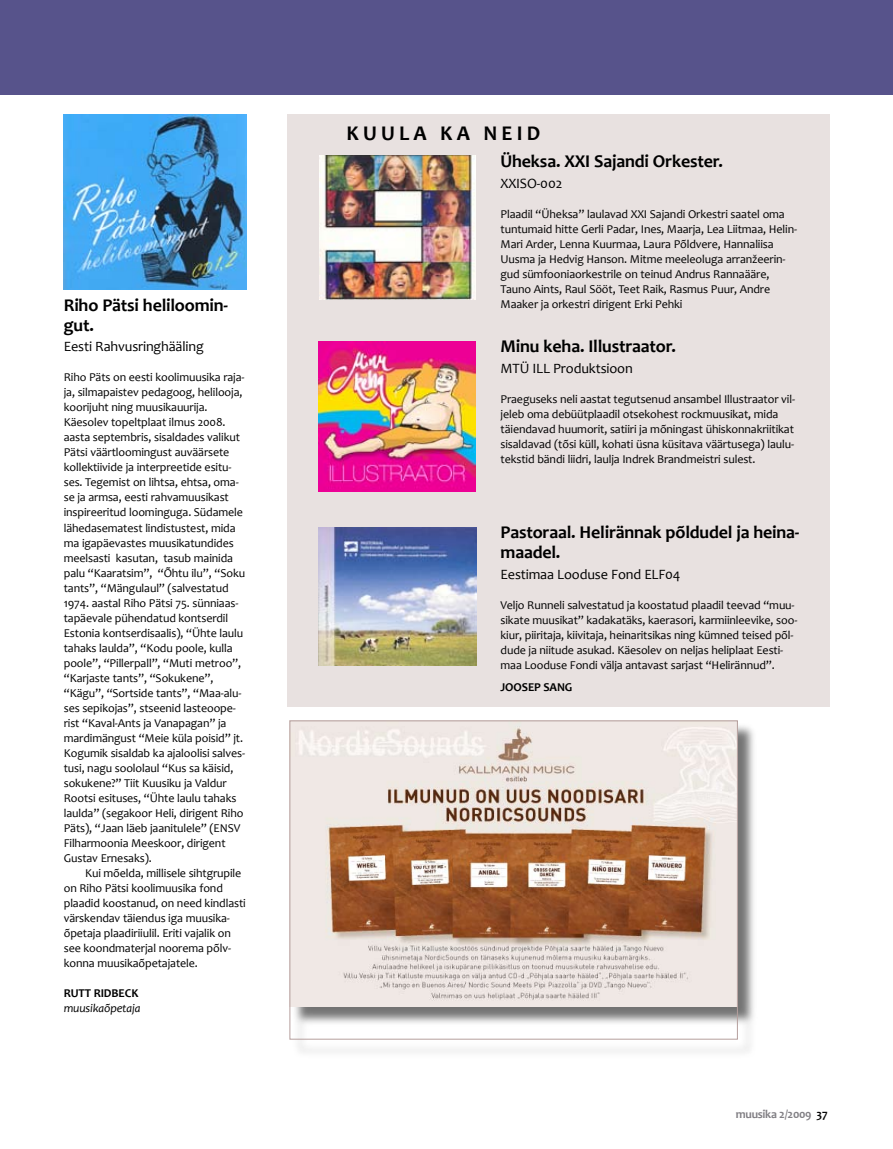
<style>
.page{position:relative;width:893px;height:1149px;background:#fff}
.page>*{position:absolute;margin:0;border:0;box-sizing:border-box;transform-origin:0 0}
.t1{font:700 21px "Candara";letter-spacing:.2em;color:#000}
.t2{font:700 18px/19.5px "Candara";letter-spacing:-.01em;color:#000}
.t3{font:14.25px "Candara";letter-spacing:-.01em;color:#000}
.t4{font:12px/15px "Candara";letter-spacing:-.01em;color:#000}
.t5{font:700 12px "Candara";letter-spacing:-.01em;color:#000}
.t6{font:700 12px "Candara";letter-spacing:-.025em;color:#817f84}
.t7{font:italic 12px "Candara";letter-spacing:-.01em;color:#000}
.s1{color:#000}
</style>
<div class="page">
<img style="left:64px;top:114px;width:182px;height:175px">
<div style="left:287px;top:114px;width:542px;height:593px;background:#e8e1e0"></div>
<img style="left:319px;top:527px;width:157px;height:138px">
<img style="left:320px;top:155px;width:156px;height:144px">
<img style="left:319px;top:341px;width:156px;height:150px">
<div style="left:0;top:0;width:893px;height:95px;background:#57538b"></div>
<div style="left:291px;top:721px;width:467px;height:337px;background:#000;opacity:.55"></div>
<img style="left:291px;top:722px;width:445px;height:284px">
<div style="left:289px;top:720px;width:449px;height:319px;border:1px solid #b59f9d"></div>
<h2 class="t2" style="left:64px;top:295px;width:166px">Riho Pätsi heliloomin&shy;gut.</h2>
<p class="t3" style="left:64px;top:338px;width:141px">Eesti Rahvusringhääling</p>
<p class="t4" style="left:64px;top:370px;width:183px">Riho Päts on eesti koolimuusika raja&shy;ja, silmapaistev pedagoog, helilooja, koorijuht ning muusikauurija.<br>Käesolev topeltplaat ilmus 2008. aasta septembris, sisaldades valikut Pätsi väärtloomingust auväärsete kollektiivide ja interpreetide esitu&shy;ses. Tegemist on lihtsa, ehtsa, oma&shy;se ja armsa, eesti rahvamuusikast inspireeritud loominguga. Südamele lähedasematest lindistustest, mida ma igapäevastes muusikatundides meelsasti kasutan, tasub mainida palu “Kaaratsim”, “Õhtu ilu”, “Soku tants”, “Mängulaul” (salvestatud 1974. aastal Riho Pätsi 75. sünniaas&shy;tapäevale pühendatud kontserdil Estonia kontserdisaalis), “Ühte laulu tahaks laulda”, “Kodu poole, kulla poole”, “Pillerpall”, “Muti metroo”, “Karjaste tants”, “Sokukene”, “Kägu”, “Sortside tants”, “Maa-alu&shy;ses sepikojas”, stseenid lasteoope&shy;rist “Kaval-Ants ja Vanapagan” ja mardimängust “Meie küla poisid” jt.<br>Kogumik sisaldab ka ajaloolisi salves&shy;tusi, nagu soololaul “Kus sa käisid, sokukene?” Tiit Kuusiku ja Valdur Rootsi esituses, “Ühte laulu tahaks laulda” (segakoor Heli, dirigent Riho Päts), “Jaan läeb jaanitulele” (ENSV Filharmoonia Meeskoor, dirigent Gustav Ernesaks).</p>
<p class="t4" style="left:64px;top:865px;width:184px;text-indent:21px">Kui mõelda, millisele sihtgrupile on Riho Pätsi koolimuusika fond plaadid koostanud, on need kindlasti värskendav täiendus iga muusika&shy;õpetaja plaadiriiulil. Eriti vajalik on see koondmaterjal noorema põlv&shy;konna muusikaõpetajatele.</p>
<p class="t5" style="left:64px;top:985px;width:15px">Rutt</p>
<p class="t5" style="left:94px;top:985px;width:15px">Ridbeck</p>
<p class="t7" style="left:64px;top:1000px;width:78px">muusikaõpetaja</p>
<h1 class="t1" style="left:347px;top:120px;width:195px">KUULA KA NEID</h1>
<h2 class="t2" style="left:501px;top:152px;width:224px">Üheksa. XXI Sajandi Orkester.</h2>
<p class="t3" style="left:501px;top:175px;width:63px">XXISO-002</p>
<p class="t4" style="left:501px;top:207px;width:298px">Plaadil “Üheksa” laulavad XXI Sajandi Orkestri saatel oma tuntumaid hitte Gerli Padar, Ines, Maarja, Lea Liitmaa, Helin-Mari Arder, Lenna Kuurmaa, Laura Põldvere, Hannaliisa Uusma ja Hedvig Hanson. Mitme meeleoluga arranžeerin&shy;gud sümfooniaorkestrile on teinud Andrus Rannaääre, Tauno Aints, Raul Sööt, Teet Raik, Rasmus Puur, Andre Maaker ja orkestri dirigent Erki Pehki</p>
<h2 class="t2" style="left:501px;top:337px;width:177px">Minu keha. Illustraator.</h2>
<p class="t3" style="left:501px;top:360px;width:134px">MTÜ ILL Produktsioon</p>
<p class="t4" style="left:501px;top:392px;width:296px">Praeguseks neli aastat tegutsenud ansambel Illustraator vil&shy;jeleb oma debüütplaadil otsekohest rockmuusikat, mida täiendavad huumorit, satiiri ja mõningast ühiskonnakriitikat sisaldavad (tõsi küll, kohati üsna küsitava väärtusega) laulu&shy;tekstid bändi liidri, laulja Indrek Brandmeistri sulest.</p>
<h2 class="t2" style="left:501px;top:522px;width:300px">Pastoraal. Helirännak põldudel ja heina&shy;maadel.</h2>
<p class="t3" style="left:501px;top:565px;width:181px">Eestimaa Looduse Fond ELF04</p>
<p class="t4" style="left:501px;top:597px;width:298px">Veljo Runneli salvestatud ja koostatud plaadil teevad “muu&shy;sikate muusikat” kadakatäks, kaerasori, karmiinleevike, soo&shy;kiur, piiritaja, kiivitaja, heinaritsikas ning kümned teised põl&shy;dude ja niitude asukad. Käesolev on neljas heliplaat Eesti&shy;maa Looduse Fondi välja antavast sarjast “Helirännud”.</p>
<p class="t5" style="left:501px;top:680px;width:13px">Joosep</p>
<p class="t5" style="left:543px;top:680px;width:15px">Sang</p>
<p class="t6" style="left:736px;top:1106px;width:87px">muusika 2/2009 <span class="s1">37</span></p>
</div>
